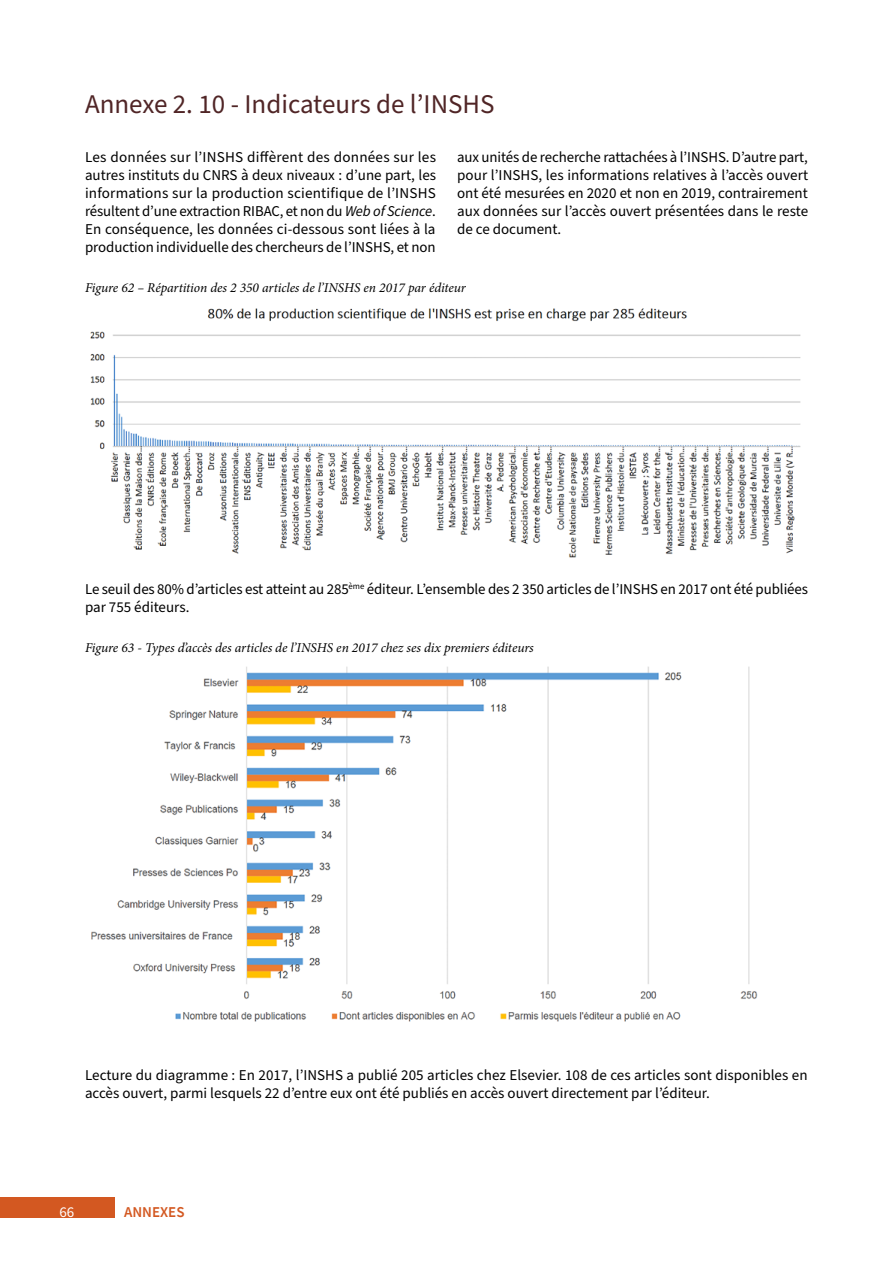
<style>
.page{position:relative;width:893px;height:1263px;background:#fff}
.page>*{position:absolute;margin:0;border:0;box-sizing:border-box;transform-origin:0 0}
.t1{font:27px "Source Sans Pro";color:#502526}
.t2{font:15px/18px "Source Sans Pro";color:#000;text-align:justify}
.t3{font:600 15px "Source Sans Pro";color:#d35821}
.t4{font:15px "Source Sans Pro";color:#fff}
.t5{font:italic 13.5px "Minion Pro";letter-spacing:-.005em;color:#000}
.s1{font-style:italic}
</style>
<div class="page">
<div style="left:0;top:1197px;width:115px;height:21px;background:#d35821"></div>
<img style="left:90px;top:308px;width:711px;height:250px">
<img style="left:91px;top:666px;width:667px;height:356px">
<h1 class="t1" style="left:85px;top:86px;width:411px">Annexe 2. 10 - Indicateurs de l’INSHS</h1>
<p class="t2" style="left:85px;top:149px;width:353px">Les données sur l’INSHS diffèrent des données sur les autres instituts du CNRS à deux niveaux : d’une part, les informations sur la production scientifique de l’INSHS résultent d’une extraction RIBAC, et non du <span class="s1">Web of Science</span>.<br>En conséquence, les données ci-dessous sont liées à la production individuelle des chercheurs de l’INSHS, et non</p>
<p class="t2" style="left:457px;top:149px;width:352px">aux unités de recherche rattachées à l’INSHS. D’autre part, pour l’INSHS, les informations relatives à l’accès ouvert ont été mesurées en 2020 et non en 2019, contrairement aux données sur l’accès ouvert présentées dans le reste de ce document.</p>
<p class="t5" style="left:85px;top:278px;width:382px">Figure 62 – Répartition des 2 350 articles de l’INSHS en 2017 par éditeur</p>
<p class="t2" style="left:85px;top:581px;width:725px">Le seuil des 80% d’articles est atteint au 285<sup>ème</sup> éditeur. L’ensemble des 2 350 articles de l’INSHS en 2017 ont été publiées par 755 éditeurs.</p>
<p class="t5" style="left:85px;top:638px;width:450px">Figure 63 - Types d’accès des articles de l’INSHS en 2017 chez ses dix premiers éditeurs</p>
<p class="t2" style="left:85px;top:1067px;width:724px">Lecture du diagramme : En 2017, l’INSHS a publié 205 articles chez Elsevier. 108 de ces articles sont disponibles en accès ouvert, parmi lesquels 22 d’entre eux ont été publiés en accès ouvert directement par l’éditeur.</p>
<p class="t4" style="left:60px;top:1202px;width:16px">66</p>
<p class="t3" style="left:124px;top:1202px;width:62px">ANNEXES</p>
</div>
